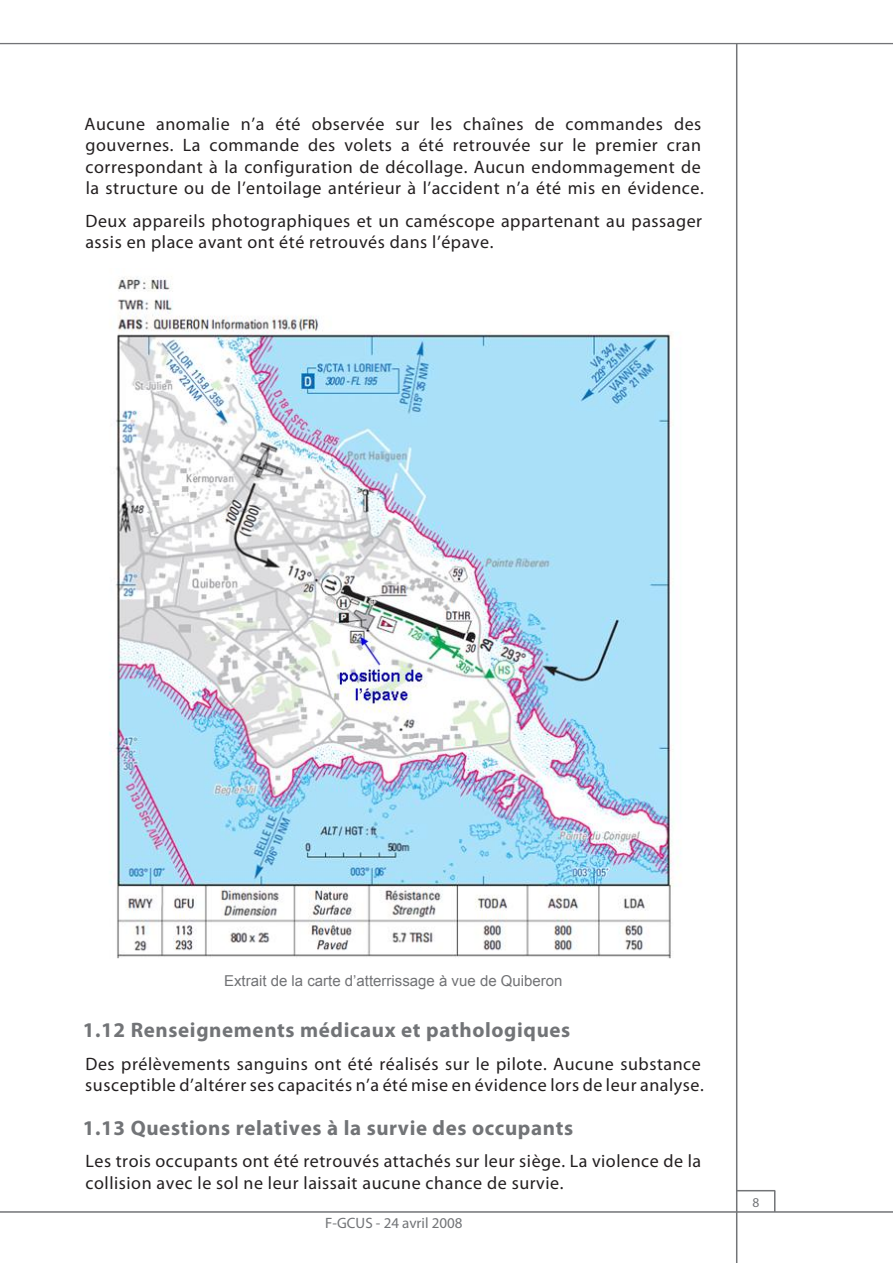
<style>
.page{position:relative;width:893px;height:1263px;background:#fff}
.page>*{position:absolute;margin:0;border:0;box-sizing:border-box;transform-origin:0 0}
.t1{font:700 21px "Myriad Pro";letter-spacing:.03em;color:#727477}
.t2{font:18px/21.6px "Myriad Pro";letter-spacing:.03em;color:#231f20}
.t3{font:15px "Arial";color:#717275}
.t4{font:15px "Myriad Pro";color:#727477}
.t5{font:13.5px "Myriad Pro";color:#727477}
</style>
<div class="page">
<hr style="left:0;top:1211px;width:893px;height:2px;background:#727477">
<hr style="left:0;top:43px;width:893px;height:1px;background:#727477">
<hr style="left:736px;top:44px;width:1px;height:1219px;background:#727477">
<hr style="left:736px;top:1190px;width:39px;height:1px;background:#727477">
<svg style="left:774px;top:1191px;width:1px;height:20px"></svg>
<img style="left:109px;top:276px;width:565px;height:683px">
<p class="t2" style="left:84px;top:113px;width:621px">Aucune anomalie n’a été observée sur les chaînes de commandes des gouvernes. La commande des volets a été retrouvée sur le premier cran correspondant à la configuration de décollage. Aucun endommagement de la structure ou de l’entoilage antérieur à l’accident n’a été mis en évidence.</p>
<p class="t2" style="left:85px;top:210px;width:618px">Deux appareils photographiques et un caméscope appartenant au passager assis en place avant ont été retrouvés dans l’épave.</p>
<p class="t3" style="left:224px;top:971px;width:340px">Extrait de la carte d’atterrissage à vue de Quiberon</p>
<p class="t1" style="left:83px;top:1016px;width:489px">1.12 Renseignements médicaux et pathologiques</p>
<p class="t2" style="left:85px;top:1052px;width:620px">Des prélèvements sanguins ont été réalisés sur le pilote. Aucune substance susceptible d’altérer ses capacités n’a été mise en évidence lors de leur analyse.</p>
<p class="t1" style="left:83px;top:1114px;width:492px">1.13 Questions relatives à la survie des occupants</p>
<p class="t2" style="left:85px;top:1150px;width:617px">Les trois occupants ont été retrouvés attachés sur leur siège. La violence de la collision avec le sol ne leur laissait aucune chance de survie.</p>
<p class="t4" style="left:325px;top:1213px;width:139px">F-GCUS - 24 avril 2008</p>
<p class="t5" style="left:752px;top:1194px;width:8px">8</p>
</div>
